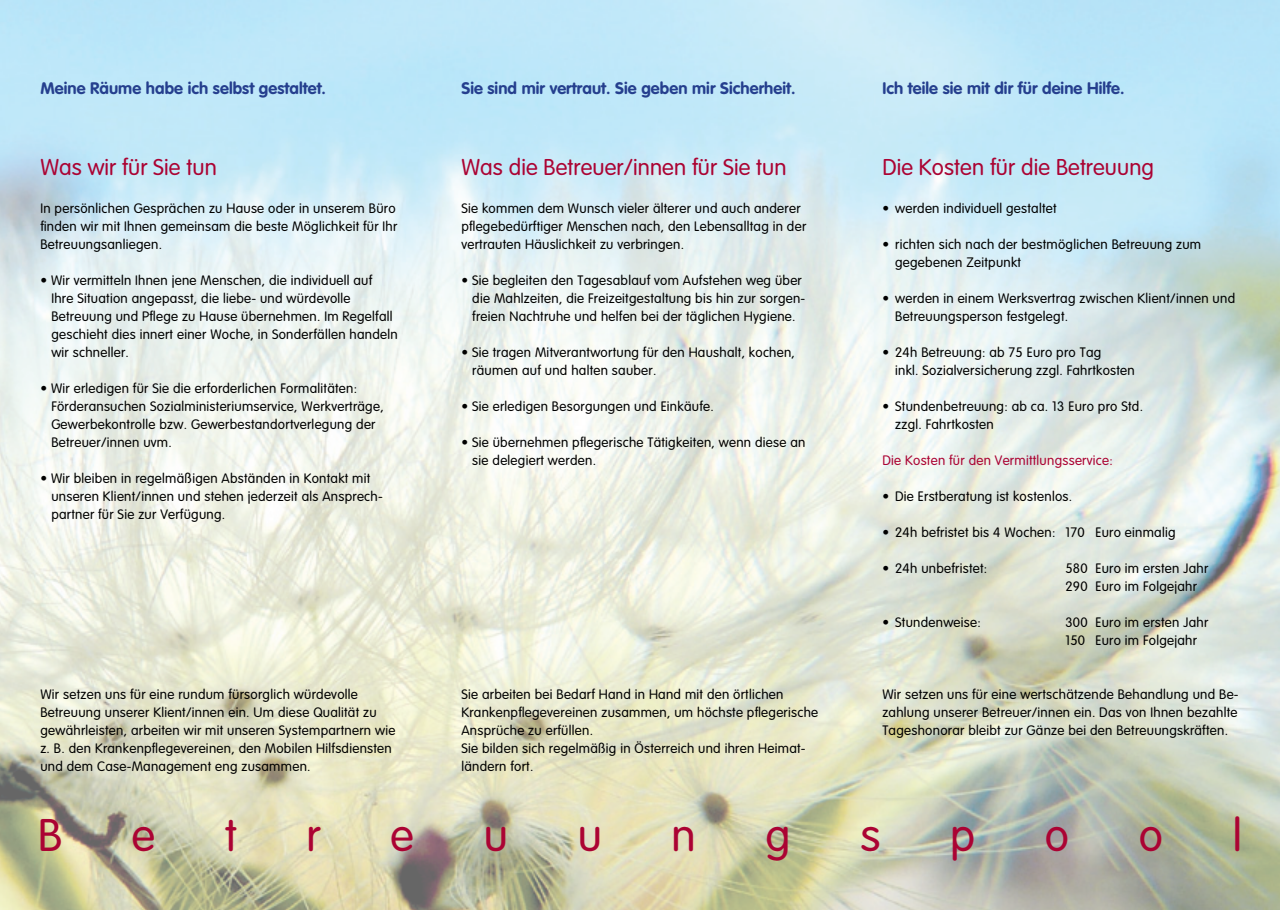
<style>
.page{position:relative;width:1280px;height:910px;background:#fff}
.page>*{position:absolute;margin:0;border:0;box-sizing:border-box;transform-origin:0 0}
.ft_Kopf{font:300 45px "VAG Rounded";color:#ab0333}
.ft_Kopf-2{font:300 22.5px "VAG Rounded";letter-spacing:.005em;color:#ab0333}
.ft_Kopf-3{font:700 16.5px "VAG Rounded";letter-spacing:.005em;color:#253f8e}
.ft_Kopf-4{font:300 13.5px/18px "VAG Rounded";letter-spacing:.02em;color:#000}
.ft_Kopf-5{font:300 13.5px "VAG Rounded";letter-spacing:.02em;color:#ab0333}
</style>
<div class="page">
<img style="left:0;top:0;width:1280px;height:910px">
<p class="ft_Kopf-3" style="left:40px;top:79px;width:287px">Meine Räume habe ich selbst gestaltet.</p>
<p class="ft_Kopf-2" style="left:40px;top:155px;width:178px">Was wir für Sie tun</p>
<p class="ft_Kopf-4" style="left:40px;top:200px;width:358px">In persönlichen Gesprächen zu Hause oder in unserem Büro finden wir mit Ihnen gemeinsam die beste Möglichkeit für Ihr<br>Betreuungsanliegen.</p>
<p class="ft_Kopf-4" style="left:40px;top:272px;width:333px">• Wir vermitteln Ihnen jene Menschen, die individuell auf</p>
<p class="ft_Kopf-4" style="left:51px;top:290px;width:301px">Ihre Situation angepasst, die liebe- und würdevolle</p>
<p class="ft_Kopf-4" style="left:51px;top:308px;width:343px">Betreuung und Pflege zu Hause übernehmen. Im Regelfall</p>
<p class="ft_Kopf-4" style="left:51px;top:326px;width:348px">geschieht dies innert einer Woche, in Sonderfällen handeln</p>
<p class="ft_Kopf-4" style="left:51px;top:344px;width:79px">wir schneller.</p>
<p class="ft_Kopf-4" style="left:40px;top:380px;width:318px">• Wir erledigen für Sie die erforderlichen Formalitäten:</p>
<p class="ft_Kopf-4" style="left:51px;top:398px;width:334px">Förderansuchen Sozialministeriumservice, Werkverträge,</p>
<p class="ft_Kopf-4" style="left:51px;top:416px;width:326px">Gewerbekontrolle bzw. Gewerbestandortverlegung der</p>
<p class="ft_Kopf-4" style="left:51px;top:434px;width:122px">Betreuer/innen uvm.</p>
<p class="ft_Kopf-4" style="left:40px;top:470px;width:331px">• Wir bleiben in regelmäßigen Abständen in Kontakt mit</p>
<p class="ft_Kopf-4" style="left:51px;top:488px;width:333px">unseren Klient/innen und stehen jederzeit als Ansprech-</p>
<p class="ft_Kopf-4" style="left:51px;top:506px;width:175px">partner für Sie zur Verfügung.</p>
<p class="ft_Kopf-3" style="left:461px;top:79px;width:336px">Sie sind mir vertraut. Sie geben mir Sicherheit.</p>
<p class="ft_Kopf-2" style="left:461px;top:155px;width:327px">Was die Betreuer/innen für Sie tun</p>
<p class="ft_Kopf-4" style="left:461px;top:200px;width:346px">Sie kommen dem Wunsch vieler älterer und auch anderer pflegebedürftiger Menschen nach, den Lebensalltag in der vertrauten Häuslichkeit zu verbringen.</p>
<p class="ft_Kopf-4" style="left:461px;top:272px;width:342px">• Sie begleiten den Tagesablauf vom Aufstehen weg über</p>
<p class="ft_Kopf-4" style="left:472px;top:290px;width:335px">die Mahlzeiten, die Freizeitgestaltung bis hin zur sorgen-</p>
<p class="ft_Kopf-4" style="left:472px;top:308px;width:325px">freien Nachtruhe und helfen bei der täglichen Hygiene.</p>
<p class="ft_Kopf-4" style="left:461px;top:344px;width:335px">• Sie tragen Mitverantwortung für den Haushalt, kochen,</p>
<p class="ft_Kopf-4" style="left:472px;top:362px;width:186px">räumen auf und halten sauber.</p>
<p class="ft_Kopf-4" style="left:461px;top:398px;width:254px">• Sie erledigen Besorgungen und Einkäufe.</p>
<p class="ft_Kopf-4" style="left:461px;top:434px;width:346px">• Sie übernehmen pflegerische Tätigkeiten, wenn diese an</p>
<p class="ft_Kopf-4" style="left:472px;top:452px;width:125px">sie delegiert werden.</p>
<p class="ft_Kopf-4" style="left:40px;top:686px;width:356px">Wir setzen uns für eine rundum fürsorglich würdevolle Betreuung unserer Klient/innen ein. Um diese Qualität zu gewährleisten, arbeiten wir mit unseren Systempartnern wie z. B. den Krankenpflegevereinen, den Mobilen Hilfsdiensten und dem Case-Management eng zusammen.</p>
<p class="ft_Kopf-4" style="left:461px;top:686px;width:358px">Sie arbeiten bei Bedarf Hand in Hand mit den örtlichen<br>Krankenpflegevereinen zusammen, um höchste pflegerische<br>Ansprüche zu erfüllen.</p>
<p class="ft_Kopf-4" style="left:461px;top:740px;width:346px">Sie bilden sich regelmäßig in Österreich und ihren Heimat&shy;ländern fort.</p>
<p class="ft_Kopf-3" style="left:882px;top:79px;width:244px">Ich teile sie mit dir für deine Hilfe.</p>
<p class="ft_Kopf-2" style="left:882px;top:155px;width:273px">Die Kosten für die Betreuung</p>
<p class="ft_Kopf-4" style="left:882px;top:200px;width:176px">• werden individuell gestaltet</p>
<p class="ft_Kopf-4" style="left:882px;top:236px;width:320px">• richten sich nach der bestmöglichen Betreuung zum</p>
<p class="ft_Kopf-4" style="left:895px;top:254px;width:127px">gegebenen Zeitpunkt</p>
<p class="ft_Kopf-4" style="left:882px;top:290px;width:354px">• werden in einem Werksvertrag zwischen Klient/innen und</p>
<p class="ft_Kopf-4" style="left:895px;top:308px;width:175px">Betreuungsperson festgelegt.</p>
<p class="ft_Kopf-4" style="left:882px;top:344px;width:220px">• 24h Betreuung: ab 75 Euro pro Tag</p>
<p class="ft_Kopf-4" style="left:895px;top:362px;width:241px">inkl. Sozialversicherung zzgl. Fahrtkosten</p>
<p class="ft_Kopf-4" style="left:882px;top:398px;width:262px">• Stundenbetreuung: ab ca. 13 Euro pro Std.</p>
<p class="ft_Kopf-4" style="left:895px;top:416px;width:100px">zzgl. Fahrtkosten</p>
<p class="ft_Kopf-5" style="left:882px;top:452px;width:232px">Die Kosten für den Vermittlungsservice:</p>
<p class="ft_Kopf-4" style="left:882px;top:488px;width:191px">• Die Erstberatung ist kostenlos.</p>
<p class="ft_Kopf-4" style="left:882px;top:524px;width:295px">• 24h befristet bis 4 Wochen: 170 Euro einmalig</p>
<p class="ft_Kopf-4" style="left:882px;top:560px;width:106px">• 24h unbefristet:</p>
<p class="ft_Kopf-4" style="left:1065px;top:560px;width:144px">580 Euro im ersten Jahr</p>
<p class="ft_Kopf-4" style="left:1065px;top:578px;width:133px">290 Euro im Folgejahr</p>
<p class="ft_Kopf-4" style="left:882px;top:614px;width:100px">• Stundenweise:</p>
<p class="ft_Kopf-4" style="left:1065px;top:614px;width:144px">300 Euro im ersten Jahr</p>
<p class="ft_Kopf-4" style="left:1065px;top:632px;width:133px">150 Euro im Folgejahr</p>
<p class="ft_Kopf-4" style="left:882px;top:686px;width:358px;text-align:justify">Wir setzen uns für eine wertschätzende Behandlung und Be&shy;zahlung unserer Betreuer/innen ein. Das von Ihnen bezahlte Tageshonorar bleibt zur Gänze bei den Betreuungskräften.</p>
<p class="ft_Kopf" style="left:38px;top:809px;width:26px">B</p>
<p class="ft_Kopf" style="left:132px;top:809px;width:25px">e</p>
<p class="ft_Kopf" style="left:225px;top:809px;width:13px">t</p>
<p class="ft_Kopf" style="left:307px;top:809px;width:16px">r</p>
<p class="ft_Kopf" style="left:390px;top:809px;width:25px">e</p>
<p class="ft_Kopf" style="left:484px;top:809px;width:26px">u</p>
<p class="ft_Kopf" style="left:578px;top:809px;width:26px">u</p>
<p class="ft_Kopf" style="left:672px;top:809px;width:26px">n</p>
<p class="ft_Kopf" style="left:766px;top:809px;width:27px">g</p>
<p class="ft_Kopf" style="left:860px;top:809px;width:21px">s</p>
<p class="ft_Kopf" style="left:950px;top:809px;width:27px">p</p>
<p class="ft_Kopf" style="left:1045px;top:809px;width:26px">o</p>
<p class="ft_Kopf" style="left:1139px;top:809px;width:26px">o</p>
<p class="ft_Kopf" style="left:1233px;top:809px;width:11px">l</p>
</div>
